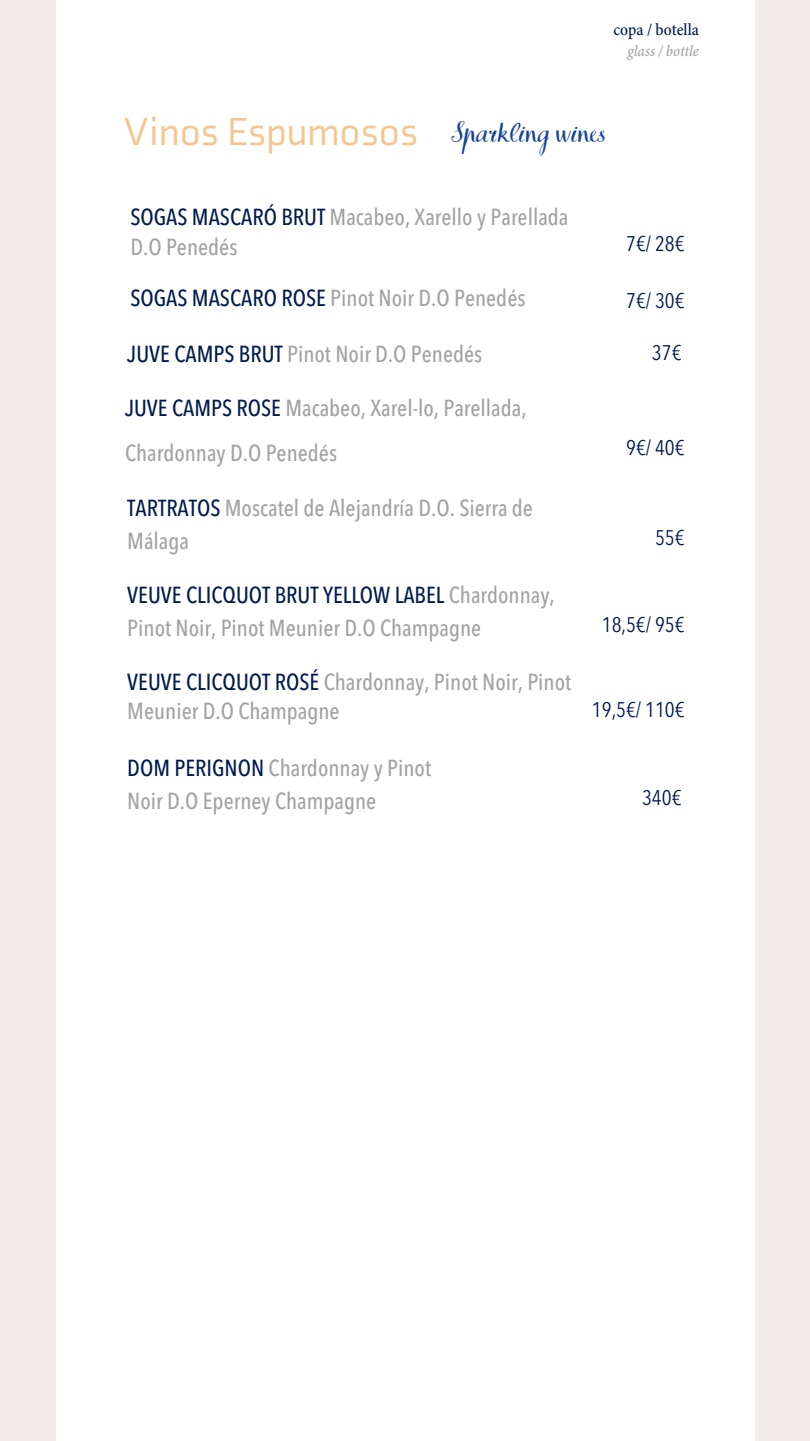
<style>
.page{position:relative;width:810px;height:1441px;background:#fff}
.page>*{position:absolute;margin:0;border:0;box-sizing:border-box;transform-origin:0 0}
.t1{font:40px "Axia";color:#f4c58e}
.t2{font:500 condensed 23px/33px "Avenir Next LT Pro";color:#a4a2a3}
.t3{font:condensed 21px "Avenir Next LT Pro";color:#001c4f}
.t4{font:500 condensed 17.2px "Minion Pro";color:#001c4f}
.t5{font:italic 500 condensed 16px "Minion Pro";color:#a4a2a3}
.s1{font-family:"Books Script";font-size:30px;color:#154396}
.s2{color:#001c4f}
</style>
<div class="page">
<div style="left:0;top:0;width:810px;height:1440px;background:#f2edeb"></div>
<div style="left:56px;top:0;width:698px;height:1440px;background:#fff"></div>
<p class="t4" style="left:613px;top:23px;width:87px">copa / botella</p>
<p class="t5" style="left:628px;top:44px;width:73px">glass / bottle</p>
<h1 class="t1" style="left:124px;top:108px;width:484px">Vinos Espumosos <span class="s1">Sparkling wines</span></h1>
<p class="t2" style="left:130px;top:204px;width:440px;line-height:30px"><span class="s2">SOGAS MASCARÓ BRUT</span> Macabeo, Xarello y Parellada<br>D.O Penedés</p>
<p class="t2" style="left:130px;top:283px;width:397px"><span class="s2">SOGAS MASCARO ROSE</span> Pinot Noir D.O Penedés</p>
<p class="t3" style="left:626px;top:292px;width:60px">7€/ 30€</p>
<p class="t2" style="left:127px;top:339px;width:357px"><span class="s2">JUVE CAMPS BRUT</span> Pinot Noir D.O Penedés</p>
<p class="t3" style="left:652px;top:344px;width:31px">37€</p>
<p class="t3" style="left:626px;top:235px;width:60px">7€/ 28€</p>
<p class="t2" style="left:125px;top:387px;width:403px;line-height:45.8px"><span class="s2">JUVE CAMPS ROSE</span> Macabeo, Xarel-lo, Parellada,<br>Chardonnay D.O Penedés</p>
<p class="t2" style="left:127px;top:493px;width:407px"><span class="s2">TARTRATOS</span> Moscatel de Alejandría D.O. Sierra de<br>Málaga</p>
<p class="t2" style="left:127px;top:580px;width:429px"><span class="s2">VEUVE CLICQUOT BRUT YELLOW LABEL</span> Chardonnay,<br>Pinot Noir, Pinot Meunier D.O Champagne</p>
<p class="t2" style="left:127px;top:669px;width:445px;line-height:29.2px"><span class="s2">VEUVE CLICQUOT ROSÉ</span> Chardonnay, Pinot Noir, Pinot<br>Meunier D.O Champagne</p>
<p class="t2" style="left:127px;top:753px;width:305px"><span class="s2">DOM PERIGNON</span> Chardonnay y Pinot<br>Noir D.O Eperney Champagne</p>
<p class="t3" style="left:626px;top:438px;width:60px">9€/ 40€</p>
<p class="t3" style="left:655px;top:529px;width:31px">55€</p>
<p class="t3" style="left:602px;top:616px;width:84px">18,5€/ 95€</p>
<p class="t3" style="left:592px;top:701px;width:94px">19,5€/ 110€</p>
<p class="t3" style="left:642px;top:789px;width:41px">340€</p>
</div>
